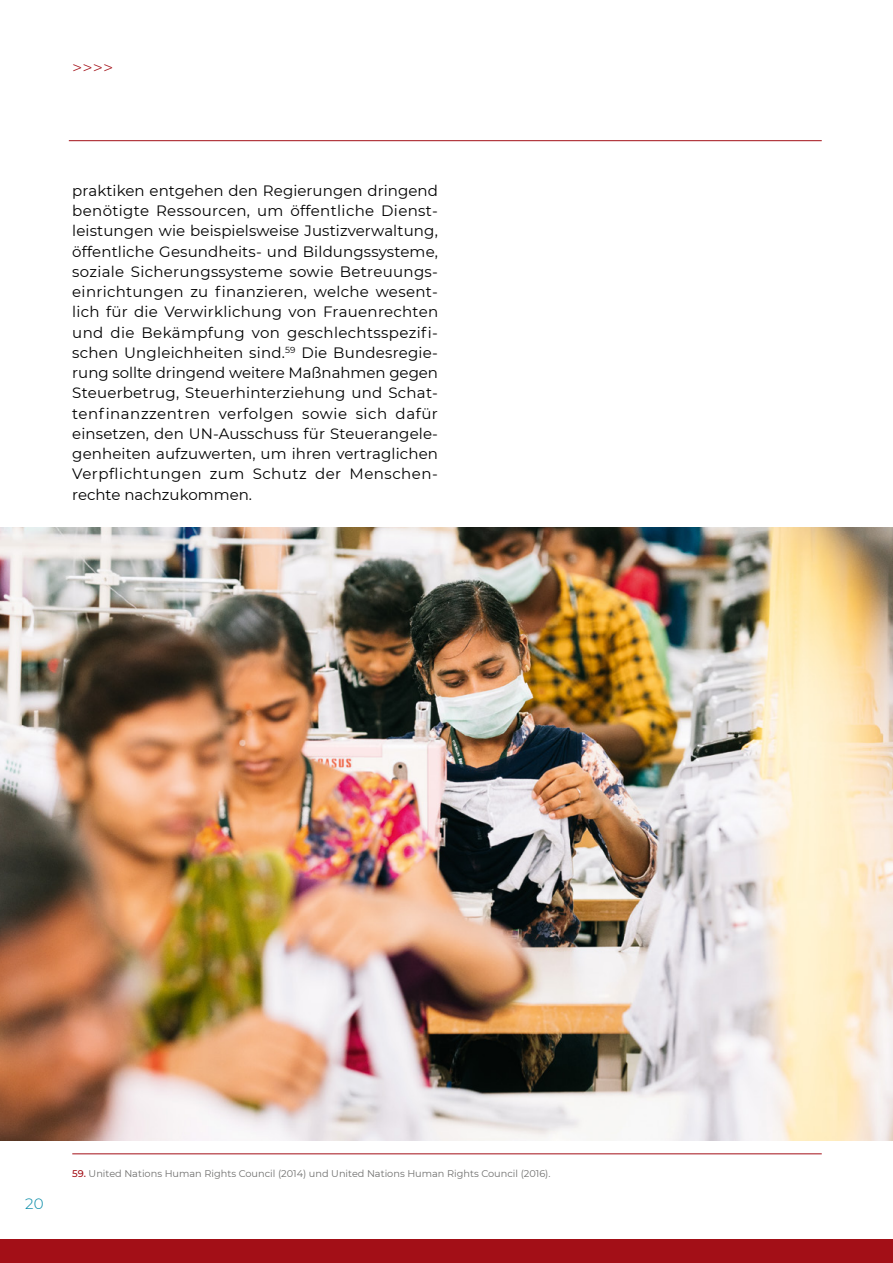
<style>
.page{position:relative;width:893px;height:1263px;background:#fff}
.page>*{position:absolute;margin:0;border:0;box-sizing:border-box;transform-origin:0 0}
.Absatzformat_1{font:300 18px "Montserrat";color:#a30f17}
.Absatzformat_1-2{font:15px/20.2px "Montserrat";letter-spacing:.035em;color:#000;text-align:justify}
.t1{font:300 15px "Montserrat";color:#0088a5}
.t2{font:9.75px "Montserrat";color:#6f6f6e}
.s1{font-weight:500;color:#a30f17}
</style>
<div class="page">
<div style="left:0;top:1239px;width:893px;height:24px;background:#a30f17"></div>
<hr style="left:72px;top:1153px;width:750px;height:1px;background:#a30f17">
<hr style="left:69px;top:140px;width:753px;height:1px;background:#a30f17">
<img style="left:0;top:527px;width:893px;height:613px">
<p class="Absatzformat_1" style="left:72px;top:56px;width:42px">&gt;&gt;&gt;&gt;</p>
<p class="Absatzformat_1-2" style="left:72px;top:180px;width:367px">praktiken entgehen den Regierungen dringend benötigte Ressourcen, um öffentliche Dienst&shy;leistungen wie beispielsweise Justizverwaltung, öffentliche Gesundheits- und Bildungssysteme, soziale Sicherungssysteme sowie Betreuungs&shy;einrichtungen zu finanzieren, welche wesent&shy;lich für die Verwirklichung von Frauenrechten und die Bekämpfung von geschlechtsspezifi&shy;schen Ungleichheiten sind.<sup>59</sup> Die Bundesregie&shy;rung sollte dringend weitere Maßnahmen gegen Steuerbetrug, Steuerhinterziehung und Schat&shy;tenfinanzzentren verfolgen sowie sich dafür einsetzen, den UN-Ausschuss für Steuerangele&shy;genheiten aufzuwerten, um ihren vertraglichen Verpflichtungen zum Schutz der Menschen&shy;rechte nachzukommen.</p>
<p class="t1" style="left:25px;top:1193px;width:20px">20</p>
<p class="t2" style="left:72px;top:1167px;width:480px"><span class="s1">59.</span> United Nations Human Rights Council (2014) und United Nations Human Rights Council (2016).</p>
</div>
